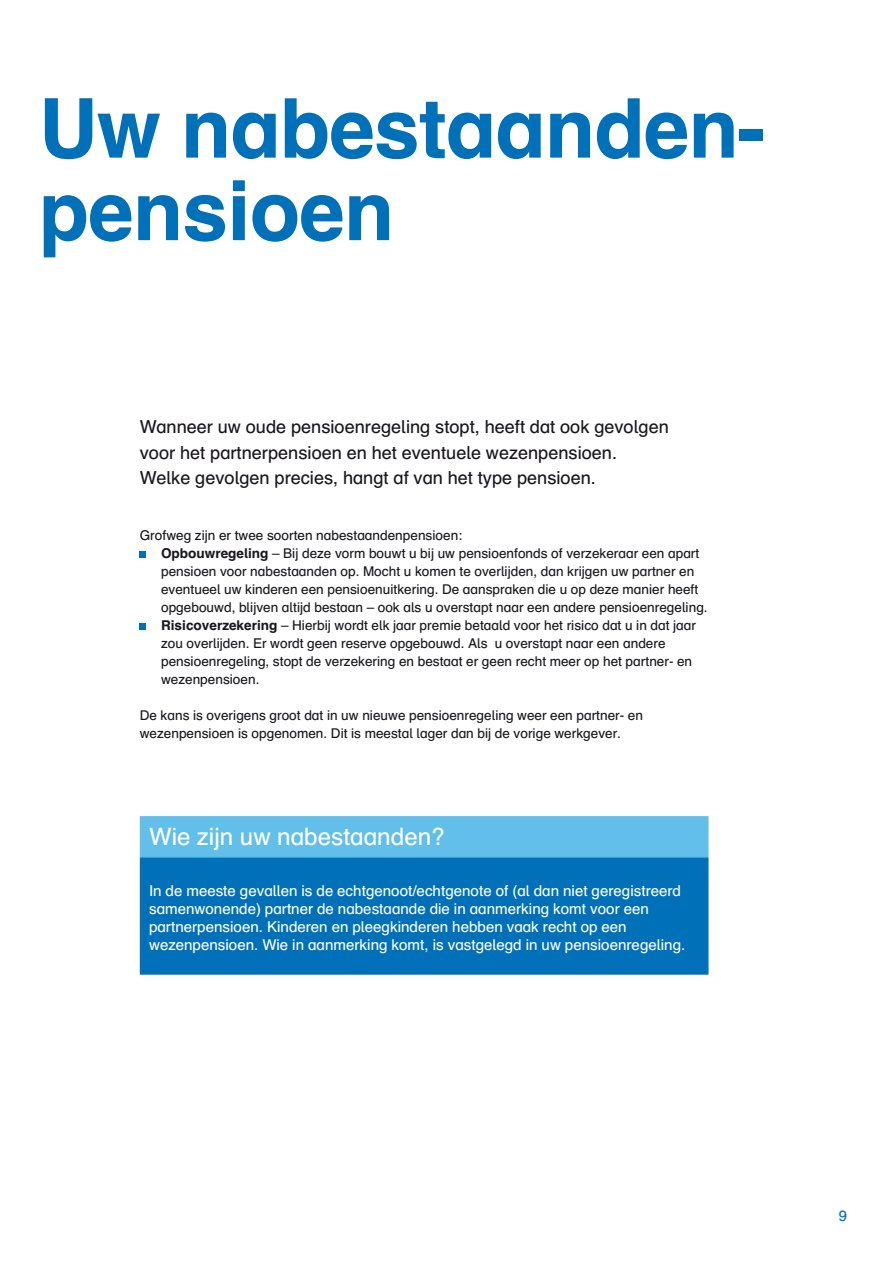
<style>
.page{position:relative;width:893px;height:1263px;background:#fff}
.page>*{position:absolute;margin:0;border:0;box-sizing:border-box;transform-origin:0 0}
.t1{font:700 82.5px/82.5px "Schulbuch Nord";letter-spacing:-.01em;color:#0071b9}
.t2{font:24px "Schulbuch Nord";color:#fff}
.t3{font:18px/25.5px "Schulbuch Nord";color:#1a171c}
.t4{font:15px/18px "Schulbuch Nord";color:#fff}
.t5{font:15px "Schulbuch Nord";color:#0071b9}
.t6{font:13.5px/18px "Schulbuch Nord";color:#1a171c}
.s1{font-weight:700}
</style>
<div class="page">
<svg style="left:140px;top:552px;width:6px;height:6px"></svg>
<svg style="left:140px;top:624px;width:6px;height:6px"></svg>
<div style="left:141px;top:817px;width:567px;height:40px;background:#61bfe9"></div>
<div style="left:141px;top:857px;width:567px;height:117px;background:#0071b9"></div>
<hr style="left:140px;top:857px;width:1px;height:116px;background:#0071b9">
<hr style="left:140px;top:973px;width:568px;height:2px;background:#0071b9">
<hr style="left:140px;top:816px;width:568px;height:2px;background:#61bfe9">
<hr style="left:140px;top:818px;width:1px;height:38px;background:#61bfe9">
<hr style="left:140px;top:856px;width:568px;height:1px;background:#61bfe9">
<h1 class="t1" style="left:39px;top:84px;width:728px">Uw nabestaanden&shy;pensioen</h1>
<h3 class="t3" style="left:140px;top:413px;width:531px">Wanneer uw oude pensioenregeling stopt, heeft dat ook gevolgen voor het partnerpensioen en het eventuele wezenpensioen.<br>Welke gevolgen precies, hangt af van het type pensioen.</h3>
<p class="t6" style="left:161px;top:526px;width:548px;text-indent:-21px">Grofweg zijn er twee soorten nabestaandenpensioen:<br><span class="s1">Opbouwregeling</span> – Bij deze vorm bouwt u bij uw pensioenfonds of verzekeraar een apart pensioen voor nabestaanden op. Mocht u komen te overlijden, dan krijgen uw partner en eventueel uw kinderen een pensioenuitkering. De aanspraken die u op deze manier heeft opgebouwd, blijven altijd bestaan – ook als u overstapt naar een andere pensioenregeling.<br><span class="s1">Risicoverzekering</span> – Hierbij wordt elk jaar premie betaald voor het risico dat u in dat jaar zou overlijden. Er wordt geen reserve opgebouwd. Als u overstapt naar een andere pensioenregeling, stopt de verzekering en bestaat er geen recht meer op het partner- en wezenpensioen.</p>
<p class="t6" style="left:140px;top:706px;width:505px">De kans is overigens groot dat in uw nieuwe pensioenregeling weer een partner- en wezenpensioen is opgenomen. Dit is meestal lager dan bij de vorige werkgever.</p>
<h2 class="t2" style="left:149px;top:821px;width:297px">Wie zijn uw nabestaanden?</h2>
<p class="t4" style="left:149px;top:881px;width:538px">In de meeste gevallen is de echtgenoot/echtgenote of (al dan niet geregistreerd samenwonende) partner de nabestaande die in aanmerking komt voor een partnerpensioen. Kinderen en pleegkinderen hebben vaak recht op een wezenpensioen. Wie in aanmerking komt, is vastgelegd in uw pensioenregeling.</p>
<p class="t5" style="left:839px;top:1206px;width:10px">9</p>
</div>
